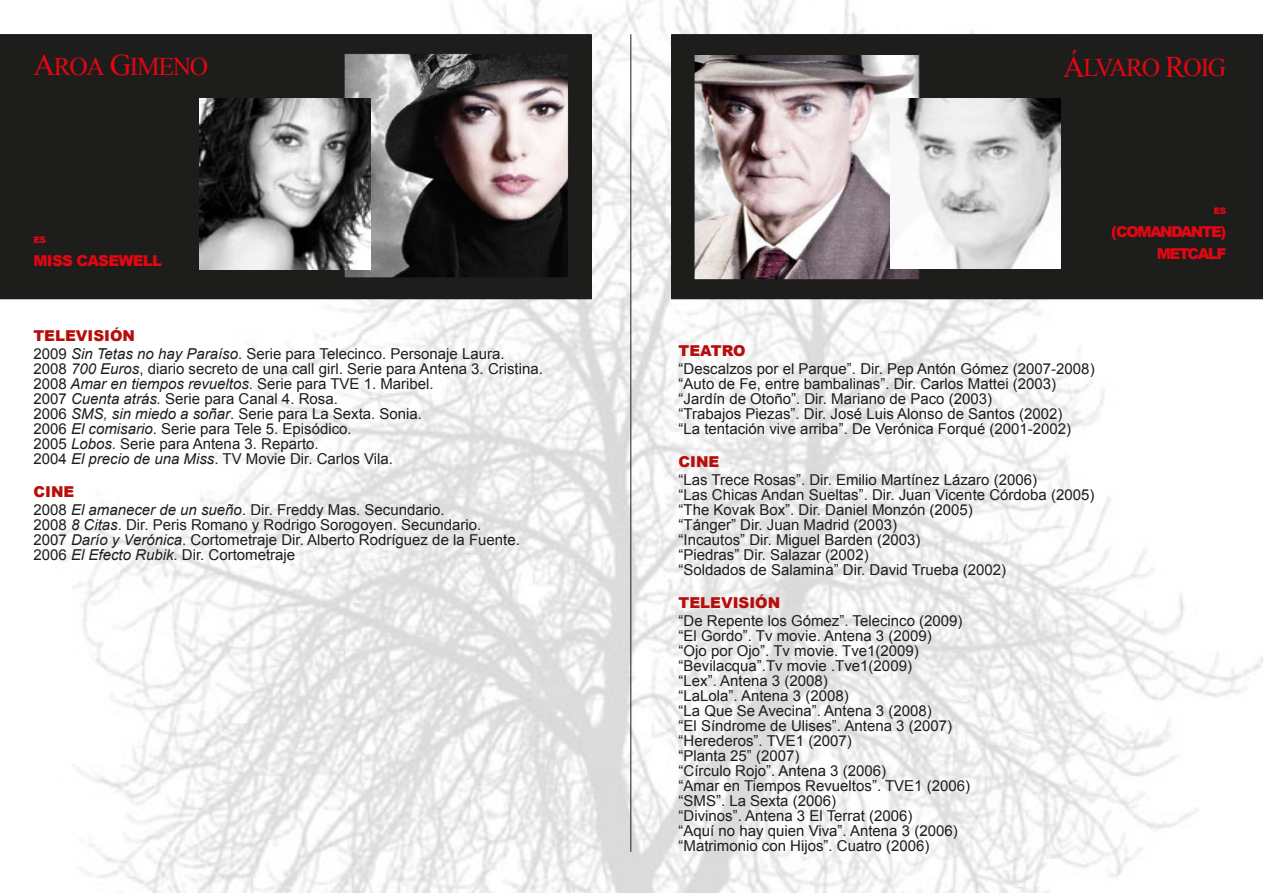
<style>
.page{position:relative;width:1263px;height:893px;background:#fff}
.page>*{position:absolute;margin:0;border:0;box-sizing:border-box;transform-origin:0 0}
.t1{font:25.5px "Times New Roman";letter-spacing:-.05em;color:#e30613}
.t2{font:15px/15px "Arial";color:#1d1d1b}
.t3{font:900 15px "Arial";color:#b50e0b}
.t4{font:900 15px/22.5px "Arial";letter-spacing:-.1em;color:#e30613;text-align:right}
.t5{font:900 15px "Arial";letter-spacing:-.05em;color:#e30613}
.t6{font:900 9px "Arial";color:#e30613}
.s1{font-size:30px}
.s2{font-weight:900;color:#b50e0b}
.s3{font-style:italic}
</style>
<div class="page">
<img style="left:0;top:0;width:1263px;height:893px">
<div style="left:0;top:35px;width:591px;height:264px;background:#1d1d1b"></div>
<div style="left:0;top:34px;width:592px;height:265px;border:2px solid #1d1d1b"></div>
<div style="left:672px;top:35px;width:591px;height:263px;background:#1d1d1b"></div>
<div style="left:671px;top:34px;width:592px;height:265px;border:2px solid #1d1d1b"></div>
<img style="left:346px;top:55px;width:221px;height:221px">
<div style="left:344px;top:53px;width:225px;height:225px;border:1px solid #1d1d1b"></div>
<img style="left:696px;top:56px;width:222px;height:222px">
<div style="left:694px;top:54px;width:226px;height:226px;border:1px solid #1d1d1b"></div>
<img style="left:200px;top:99px;width:171px;height:171px">
<img style="left:890px;top:99px;width:170px;height:170px">
<hr style="left:630px;top:34px;width:1px;height:818px;background:#1d1d1b">
<h1 class="t1" style="left:34px;top:49px;width:176px"><span class="s1">A</span>ROA <span class="s1">G</span>IMENO</h1>
<p class="t6" style="left:34px;top:233px;width:14px">ES</p>
<p class="t5" style="left:34px;top:250px;width:130px">MISS CASEWELL</p>
<p class="t2" style="left:33px;top:327px;width:473px;line-height:18px"><span class="s2">TELEVISIÓN<br></span>2009 <span class="s3">Sin Tetas no hay Paraíso</span>. Serie para Telecinco. Personaje Laura.</p>
<p class="t2" style="left:33px;top:362px;width:511px">2008 <span class="s3">700 Euros</span>, diario secreto de una call girl. Serie para Antena 3. Cristina.<br>2008 <span class="s3">Amar en tiempos revueltos</span>. Serie para TVE 1. Maribel.<br>2007 <span class="s3">Cuenta atrás.</span> Serie para Canal 4. Rosa.<br>2006 <span class="s3">SMS, sin miedo a soñar</span>. Serie para La Sexta. Sonia.<br>2006 <span class="s3">El comisario</span>. Serie para Tele 5. Episódico.<br>2005 <span class="s3">Lobos</span>. Serie para Antena 3. Reparto.<br>2004 <span class="s3">El precio de una Miss</span>. TV Movie Dir. Carlos Vila.</p>
<p class="t2" style="left:33px;top:483px;width:413px;line-height:18px"><span class="s2">CINE<br></span>2008 <span class="s3">El amanecer de un sueño</span>. Dir. Freddy Mas. Secundario.</p>
<p class="t2" style="left:33px;top:518px;width:488px">2008 <span class="s3">8 Citas</span>. Dir. Peris Romano y Rodrigo Sorogoyen. Secundario.<br>2007 <span class="s3">Darío y Verónica</span>. Cortometraje Dir. Alberto Rodríguez de la Fuente.<br>2006 <span class="s3">El Efecto Rubik</span>. Dir. Cortometraje</p>
<h1 class="t1" style="left:1063px;top:51px;width:165px"><span class="s1">Á</span>LVARO <span class="s1">R</span>OIG</h1>
<p class="t6" style="left:1214px;top:204px;width:14px">ES</p>
<p class="t4" style="left:1111px;top:220px;width:117px">(COMANDANTE)<br>METCALF</p>
<p class="t3" style="left:678px;top:340px;width:69px">TEATRO</p>
<p class="t2" style="left:678px;top:362px;width:418px">“Descalzos por el Parque”. Dir. Pep Antón Gómez (2007-2008) “Auto de Fe, entre bambalinas”. Dir. Carlos Mattei (2003) “Jardín de Otoño”. Dir. Mariano de Paco (2003)<br>“Trabajos Piezas”. Dir. José Luis Alonso de Santos (2002)<br>“La tentación vive arriba”. De Verónica Forqué (2001-2002)</p>
<p class="t3" style="left:678px;top:451px;width:42px">CINE</p>
<p class="t2" style="left:678px;top:473px;width:417px">“Las Trece Rosas”. Dir. Emilio Martínez Lázaro (2006)<br>“Las Chicas Andan Sueltas”. Dir. Juan Vicente Córdoba (2005) “The Kovak Box”. Dir. Daniel Monzón (2005)<br>“Tánger” Dir. Juan Madrid (2003)<br>“Incautos” Dir. Miguel Barden (2003)<br>“Piedras” Dir. Salazar (2002)<br>“Soldados de Salamina” Dir. David Trueba (2002)</p>
<p class="t3" style="left:678px;top:592px;width:103px">TELEVISIÓN</p>
<p class="t2" style="left:678px;top:614px;width:293px">“De Repente los Gómez”. Telecinco (2009) “El Gordo”. Tv movie. Antena 3 (2009)<br>“Ojo por Ojo”. Tv movie. Tve1(2009) “Bevilacqua”.Tv movie .Tve1(2009)<br>“Lex”. Antena 3 (2008)<br>“LaLola”. Antena 3 (2008)<br>“La Que Se Avecina”. Antena 3 (2008)<br>“El Síndrome de Ulises”. Antena 3 (2007) “Herederos”. TVE1 (2007)<br>“Planta 25” (2007)<br>“Círculo Rojo”. Antena 3 (2006)<br>“Amar en Tiempos Revueltos”. TVE1 (2006) “SMS”. La Sexta (2006)<br>“Divinos”. Antena 3 El Terrat (2006)<br>“Aquí no hay quien Viva”. Antena 3 (2006) “Matrimonio con Hijos”. Cuatro (2006)</p>
</div>
